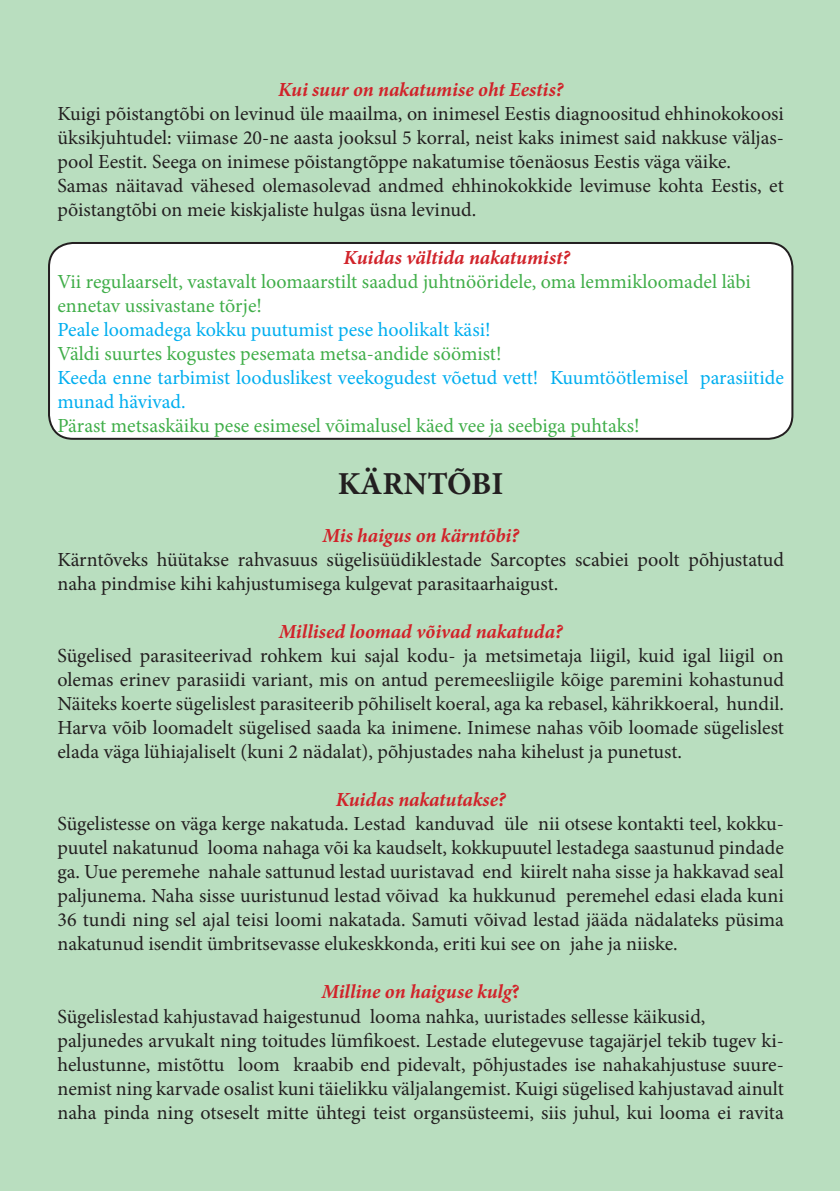
<style>
.page{position:relative;width:840px;height:1191px;background:#fff}
.page>*{position:absolute;margin:0;border:0;box-sizing:border-box;transform-origin:0 0}
.t1{font:700 32px "Minion Pro";letter-spacing:-.005em;color:#231f20}
.t2{font:20px/24px "Minion Pro";color:#231f20;text-align:justify}
.t3{font:20px "Minion Pro";color:#40ae49}
.t4{font:italic 700 20px "Minion Pro";letter-spacing:-.005em;color:#d1232a}
.t5{font:20px/24px "Minion Pro";color:#00aeef}
.s1{font-style:normal}
</style>
<div class="page">
<div style="left:0;top:0;width:839px;height:1191px;background:#b9debf"></div>
<div style="left:49px;top:243px;width:743px;height:196px;background:#fff;border-radius:24px"></div>
<div style="left:48px;top:242px;width:745px;height:198px;border:2px solid #231f20;border-radius:24px"></div>
<p class="t4" style="left:278px;top:75px;width:286px">Kui suur on nakatumise oht Eestis?</p>
<p class="t2" style="left:57px;top:101px;width:727px">Kuigi põistangtõbi on levinud üle maailma, on inimesel Eestis diagnoositud ehhinokokoosi üksikjuhtudel: viimase 20-ne aasta jooksul 5 korral, neist kaks inimest said nakkuse väljas&shy;pool Eestit. Seega on inimese põistangtõppe nakatumise tõenäosus Eestis väga väike.</p>
<p class="t2" style="left:57px;top:173px;width:727px">Samas näitavad vähesed olemasolevad andmed ehhinokokkide levimuse kohta Eestis, et põistangtõbi on meie kiskjaliste hulgas üsna levinud.</p>
<p class="t4" style="left:343px;top:243px;width:228px">Kuidas vältida nakatumist?</p>
<p class="t3" style="left:57px;top:268px;width:694px">Vii regulaarselt, vastavalt loomaarstilt saadud juhtnööridele, oma lemmikloomadel läbi</p>
<p class="t3" style="left:57px;top:292px;width:206px">ennetav ussivastane tõrje!</p>
<p class="t5" style="left:57px;top:317px;width:434px">Peale loomadega kokku puutumist pese hoolikalt käsi!</p>
<p class="t3" style="left:57px;top:340px;width:445px">Väldi suurtes kogustes pesemata metsa-andide söömist!</p>
<p class="t5" style="left:57px;top:365px;width:727px">Keeda enne tarbimist looduslikest veekogudest võetud vett! Kuumtöötlemisel parasiitide munad hävivad.</p>
<p class="t3" style="left:57px;top:412px;width:583px">Pärast metsaskäiku pese esimesel võimalusel käed vee ja seebiga puhtaks!</p>
<p class="t1" style="left:337px;top:461px;width:167px">KÄRNTÕBI</p>
<p class="t4" style="left:322px;top:521px;width:198px">Mis haigus on kärntõbi?</p>
<p class="t2" style="left:57px;top:548px;width:727px">Kärntõveks hüütakse rahvasuus sügelisüüdiklestade Sarcoptes scabiei poolt põhjustatud naha pindmise kihi kahjustumisega kulgevat parasitaarhaigust.</p>
<p class="t4" style="left:279px;top:617px;width:285px">Millised loomad võivad nakatuda?</p>
<p class="t2" style="left:57px;top:644px;width:727px">Sügelised parasiteerivad rohkem kui sajal kodu- ja metsimetaja liigil, kuid igal liigil on olemas erinev parasiidi variant, mis on antud peremeesliigile kõige paremini kohastunud Näiteks koerte sügelislest parasiteerib põhiliselt koeral, aga ka rebasel, kährikkoeral, hundil.</p>
<p class="t2" style="left:57px;top:716px;width:727px">Harva võib loomadelt sügelised saada ka inimene. Inimese nahas võib loomade sügelislest elada väga lühiajaliselt (kuni 2 nädalat), põhjustades naha kihelust ja punetust.</p>
<p class="t4" style="left:335px;top:785px;width:171px">Kuidas nakatutakse?</p>
<p class="t2" style="left:57px;top:812px;width:727px">Sügelistesse on väga kerge nakatuda. Lestad kanduvad üle nii otsese kontakti teel, kokku&shy;puutel nakatunud looma nahaga või ka kaudselt, kokkupuutel lestadega saastunud pindade ga. Uue peremehe nahale sattunud lestad uuristavad end kiirelt naha sisse ja hakkavad seal paljunema. Naha sisse uuristunud lestad võivad ka hukkunud peremehel edasi elada kuni 36 tundi ning sel ajal teisi loomi nakatada. Samuti võivad lestad jääda nädalateks püsima nakatunud isendit ümbritsevasse elukeskkonda, eriti kui see on jahe ja niiske.</p>
<p class="t4" style="left:321px;top:977px;width:200px">Milline on haiguse kulg<span class="s1">?</span></p>
<p class="t2" style="left:57px;top:1004px;width:649px">Sügelislestad kahjustavad haigestunud looma nahka, uuristades sellesse käikusid,</p>
<p class="t2" style="left:57px;top:1028px;width:727px">paljunedes arvukalt ning toitudes lümfikoest. Lestade elutegevuse tagajärjel tekib tugev ki&shy;helustunne, mistõttu loom kraabib end pidevalt, põhjustades ise nahakahjustuse suure&shy;nemist ning karvade osalist kuni täielikku väljalangemist. Kuigi sügelised kahjustavad ainult naha pinda ning otseselt mitte ühtegi teist organsüsteemi, siis juhul, kui looma ei ravita</p>
</div>
